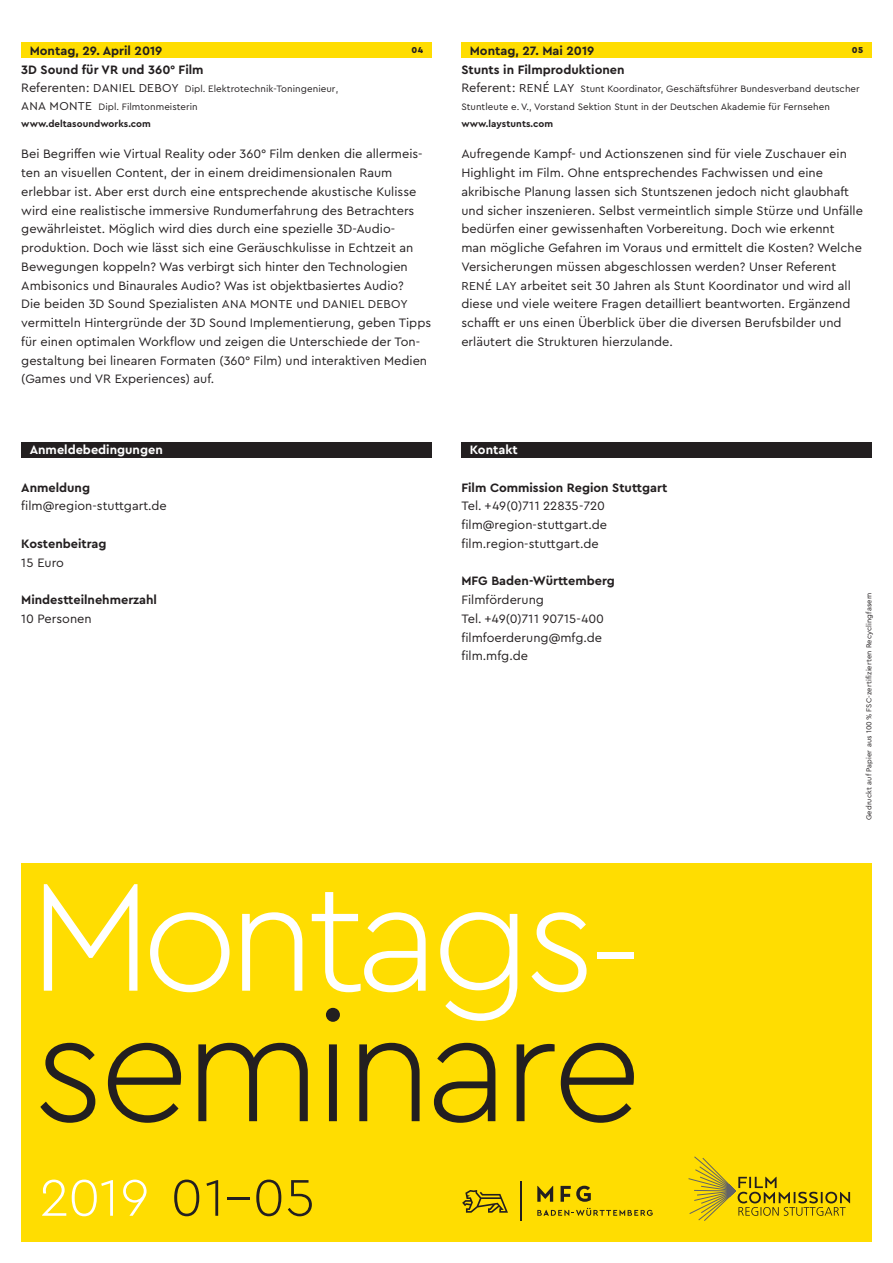
<style>
.page{position:relative;width:893px;height:1263px;background:#fff}
.page>*{position:absolute;margin:0;border:0;box-sizing:border-box;transform-origin:0 0}
.t1{font:300 159px "Cera Pro";letter-spacing:-.055em;color:#fff}
.t2{font:300 159px "Cera Pro";letter-spacing:-.045em;color:#231f20}
.t3{font:300 54px "Cera Pro";color:#231f20}
.t4{font:12.75px/18.8px "Cera Pro";color:#231f20}
.t5{font:700 12.75px "Cera Pro";color:#231f20}
.t6{font:700 12.75px "Cera Pro";color:#fff}
.t7{font:9.75px/18px "Cera Pro";letter-spacing:.005em;color:#231f20}
.t8{font:700 9.75px "Cera Pro";letter-spacing:.005em;color:#231f20}
.t9{font:900 9px "Cera Pro";color:#231f20}
.t10{font:7.5px "Cera Pro";letter-spacing:.015em;color:#231f20}
.s1{font-size:12.75px}
.s2{font-size:12px}
.s3{color:#fff}
</style>
<div class="page">
<div style="left:461px;top:442px;width:411px;height:16px;background:#231f20"></div>
<div style="left:21px;top:442px;width:411px;height:16px;background:#231f20"></div>
<div style="left:21px;top:43px;width:411px;height:15px;background:#ffdd01"></div>
<div style="left:461px;top:43px;width:411px;height:15px;background:#ffdd01"></div>
<div style="left:21px;top:863px;width:851px;height:379px;background:#ffdd01"></div>
<svg style="left:537px;top:1208px;width:116px;height:8px"></svg>
<svg style="left:537px;top:1186px;width:16px;height:16px"></svg>
<svg style="left:561px;top:1186px;width:30px;height:16px"></svg>
<hr style="left:520px;top:1181px;width:1px;height:40px;background:#231f20">
<svg style="left:462px;top:1190px;width:46px;height:23px"></svg>
<svg style="left:688px;top:1156px;width:162px;height:65px"></svg>
<p class="t5" style="left:30px;top:45px;width:134px">Montag, 29. April 2019</p>
<p class="t9" style="left:411px;top:47px;width:13px">04</p>
<p class="t5" style="left:21px;top:64px;width:184px">3D Sound für VR und 360° Film</p>
<p class="t7" style="left:21px;top:80px;width:319px"><span class="s1">Referenten:</span> <span class="s2">DANIEL DEBOY</span> Dipl. Elektrotechnik-Toningenieur,<br><span class="s2">ANA MONTE</span> Dipl. Filmtonmeisterin</p>
<p class="t8" style="left:21px;top:119px;width:131px">www.deltasoundworks.com</p>
<p class="t4" style="left:21px;top:145px;width:411px">Bei Begriffen wie Virtual Reality oder 360° Film denken die allermeis&shy;ten an visuellen Content, der in einem dreidimensionalen Raum erlebbar ist. Aber erst durch eine entsprechende akustische Kulisse wird eine realistische immersive Rundumerfahrung des Betrachters gewährleistet. Möglich wird dies durch eine spezielle 3D-Audio&shy;produktion. Doch wie lässt sich eine Geräuschkulisse in Echtzeit an Bewegungen koppeln? Was verbirgt sich hinter den Technologien Ambisonics und Binaurales Audio? Was ist objektbasiertes Audio?<br>Die beiden 3D Sound Spezialisten <span class="s2">ANA MONTE</span> und <span class="s2">DANIEL DEBOY </span>vermitteln Hintergründe der 3D Sound Implementierung, geben Tipps für einen optimalen Workflow und zeigen die Unterschiede der Ton&shy;gestaltung bei linearen Formaten (360° Film) und interaktiven Medien (Games und VR Experiences) auf.</p>
<p class="t6" style="left:30px;top:444px;width:135px">Anmeldebedingungen</p>
<p class="t5" style="left:21px;top:482px;width:70px">Anmeldung</p>
<p class="t4" style="left:21px;top:497px;width:147px">film@region-stuttgart.de</p>
<p class="t5" style="left:21px;top:538px;width:87px">Kostenbeitrag</p>
<p class="t4" style="left:21px;top:553px;width:44px">15 Euro</p>
<p class="t5" style="left:21px;top:594px;width:137px">Mindestteilnehmerzahl</p>
<p class="t4" style="left:21px;top:610px;width:72px">10 Personen</p>
<p class="t5" style="left:470px;top:45px;width:126px">Montag, 27. Mai 2019</p>
<p class="t9" style="left:852px;top:47px;width:13px">05</p>
<p class="t5" style="left:461px;top:64px;width:165px">Stunts in Filmproduktionen</p>
<p class="t7" style="left:461px;top:80px;width:400px"><span class="s1">Referent:</span> <span class="s2">RENÉ LAY</span> Stunt Koordinator, Geschäftsführer Bundesverband deutscher<br>Stuntleute e. V., Vorstand Sektion Stunt in der Deutschen Akademie für Fernsehen</p>
<p class="t8" style="left:461px;top:119px;width:93px">www.laystunts.com</p>
<p class="t4" style="left:461px;top:145px;width:403px">Aufregende Kampf- und Actionszenen sind für viele Zuschauer ein Highlight im Film. Ohne entsprechendes Fachwissen und eine akribische Planung lassen sich Stuntszenen jedoch nicht glaubhaft und sicher inszenieren. Selbst vermeintlich simple Stürze und Unfälle bedürfen einer gewissenhaften Vorbereitung. Doch wie erkennt<br>man mögliche Gefahren im Voraus und ermittelt die Kosten? Welche Versicherungen müssen abgeschlossen werden? Unser Referent <span class="s2">RENÉ LAY</span> arbeitet seit 30 Jahren als Stunt Koordinator und wird all diese und viele weitere Fragen detailliert beantworten. Ergänzend schafft er uns einen Überblick über die diversen Berufsbilder und erläutert die Strukturen hierzulande.</p>
<p class="t6" style="left:470px;top:445px;width:50px">Kontakt</p>
<p class="t5" style="left:461px;top:482px;width:208px">Film Commission Region Stuttgart</p>
<p class="t4" style="left:461px;top:497px;width:147px">Tel. +49(0)711 22835-720 film@region-stuttgart.de film.region-stuttgart.de</p>
<p class="t5" style="left:461px;top:576px;width:155px">MFG Baden-Württemberg</p>
<p class="t4" style="left:461px;top:591px;width:144px">Filmförderung<br>Tel. +49(0)711 90715-400 filmfoerderung@mfg.de film.mfg.de</p>
<p class="t10" style="left:866px;top:820px;width:230px;rotate:-90deg">Gedruckt auf Papier aus 100% FSC-zertifizierten Recyclingfasern</p>
<h1 class="t1" style="left:28px;top:871px;width:616px">Montags-</h1>
<h1 class="t2" style="left:33px;top:1002px;width:611px">seminare</h1>
<h2 class="t3" style="left:40px;top:1175px;width:277px"><span class="s3">2019</span> 01–05</h2>
</div>
